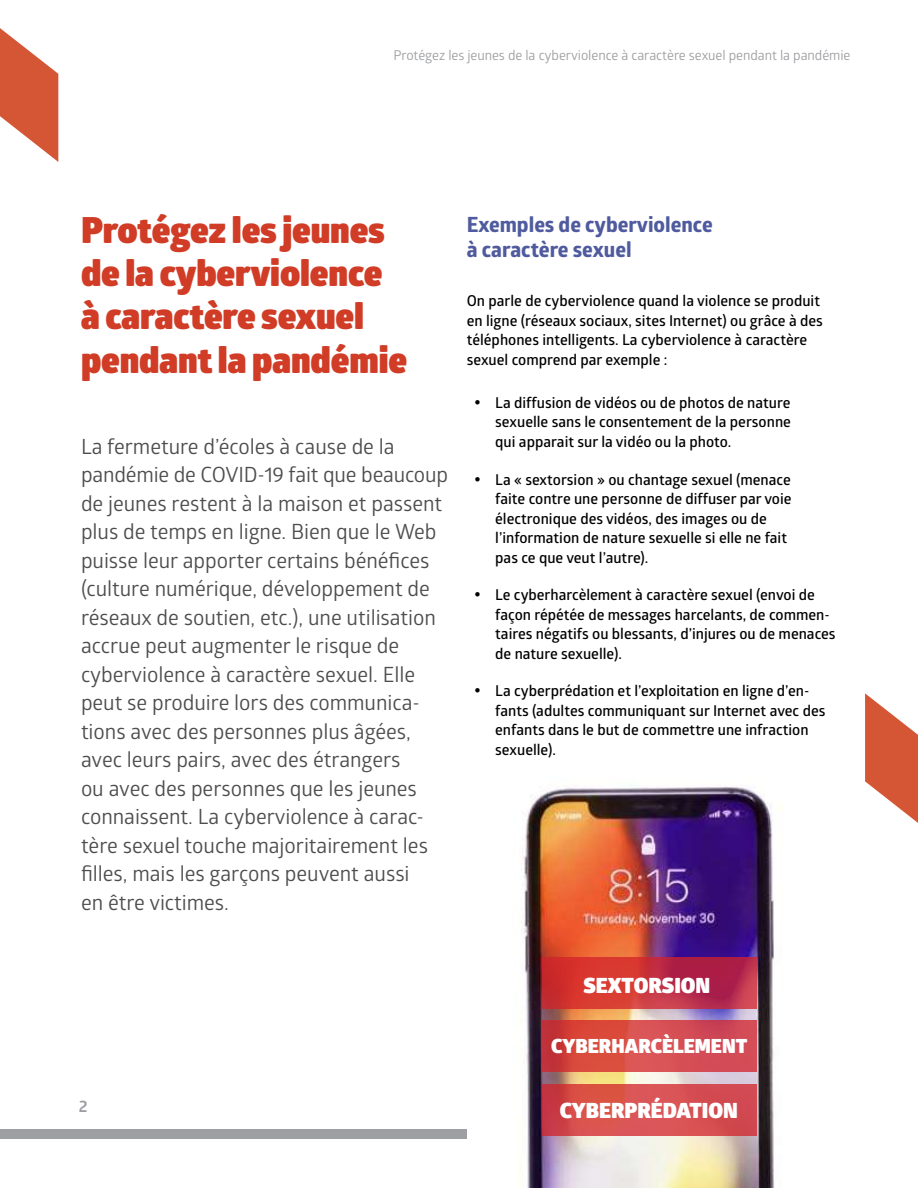
<style>
.page{position:relative;width:918px;height:1188px;background:#fff}
.page>*{position:absolute;margin:0;border:0;box-sizing:border-box;transform-origin:0 0}
.t1{font:900 36px/43.2px "Glober";letter-spacing:-.005em;color:#d03c26}
.t2{font:21px/28.5px "Glober";letter-spacing:-.005em;color:#4d4d4d}
.t3{font:700 21px/25.2px "Globerx";color:#4f5b9e}
.t4{font:900 21px "Glober";color:#fff}
.t5{font:900 19.5px "Glober";color:#fff}
.t6{font:700 16.5px "Glober";color:#9d9fa2}
.t7{font:600 15px/19.5px "Glober";color:#000}
.t8{font:13.5px "Glober";letter-spacing:-.005em;color:#9d9fa2}
</style>
<div class="page">
<svg style="left:865px;top:693px;width:53px;height:130px"></svg>
<svg style="left:0;top:28px;width:58px;height:134px"></svg>
<div style="left:0;top:1129px;width:564px;height:10px;background:#9d9fa2"></div>
<div style="left:468px;top:1106px;width:450px;height:50px;background:#fff"></div>
<img style="left:521px;top:785px;width:260px;height:403px">
<svg style="left:542px;top:958px;width:214px;height:51px;background:#c5303d"></svg>
<svg style="left:542px;top:1021px;width:214px;height:51px;background:#d3494a"></svg>
<svg style="left:542px;top:1084px;width:214px;height:52px;background:#d54d4e"></svg>
<p class="t8" style="left:393px;top:46px;width:459px">Protégez les jeunes de la cyberviolence à caractère sexuel pendant la pandémie</p>
<h1 class="t1" style="left:81px;top:209px;width:327px">Protégez les jeunes de la cyberviolence à caractère sexuel pendant la pandémie</h1>
<p class="t2" style="left:81px;top:431px;width:369px">La fermeture d’écoles à cause de la pandémie de COVID-19 fait que beaucoup de jeunes restent à la maison et passent plus de temps en ligne. Bien que le Web puisse leur apporter certains bénéfices (culture numérique, développement de réseaux de soutien, etc.), une utilisation accrue peut augmenter le risque de cyberviolence à caractère sexuel. Elle peut se produire lors des communica&shy;tions avec des personnes plus âgées, avec leurs pairs, avec des étrangers<br>ou avec des personnes que les jeunes connaissent. La cyberviolence à carac&shy;tère sexuel touche majoritairement les filles, mais les garçons peuvent aussi<br>en être victimes.</p>
<h2 class="t3" style="left:467px;top:211px;width:247px">Exemples de cyberviolence à caractère sexuel</h2>
<p class="t7" style="left:467px;top:291px;width:358px">On parle de cyberviolence quand la violence se produit en ligne (réseaux sociaux, sites Internet) ou grâce à des téléphones intelligents. La cyberviolence à caractère sexuel comprend par exemple :</p>
<p class="t7" style="left:495px;top:392px;width:297px;text-align:justify;text-indent:-21px">• La diffusion de vidéos ou de photos de nature sexuelle sans le consentement de la personne qui apparait sur la vidéo ou la photo.</p>
<p class="t7" style="left:495px;top:469px;width:298px;text-indent:-21px">• La « sextorsion » ou chantage sexuel (menace faite contre une personne de diffuser par voie électronique des vidéos, des images ou de l’information de nature sexuelle si elle ne fait pas ce que veut l’autre).</p>
<p class="t7" style="left:495px;top:585px;width:342px;text-indent:-21px">• Le cyberharcèlement à caractère sexuel (envoi de façon répétée de messages harcelants, de commen&shy;taires négatifs ou blessants, d’injures ou de menaces de nature sexuelle).</p>
<p class="t7" style="left:495px;top:681px;width:332px;text-indent:-21px">• La cyberprédation et l’exploitation en ligne d’en&shy;fants (adultes communiquant sur Internet avec des enfants dans le but de commettre une infraction sexuelle).</p>
<p class="t6" style="left:79px;top:1094px;width:10px">2</p>
<h2 class="t4" style="left:584px;top:969px;width:128px">SEXTORSION</h2>
<h3 class="t5" style="left:551px;top:1031px;width:198px">CYBERHARCÈLEMENT</h3>
<h2 class="t4" style="left:560px;top:1094px;width:180px">CYBERPRÉDATION</h2>
</div>
